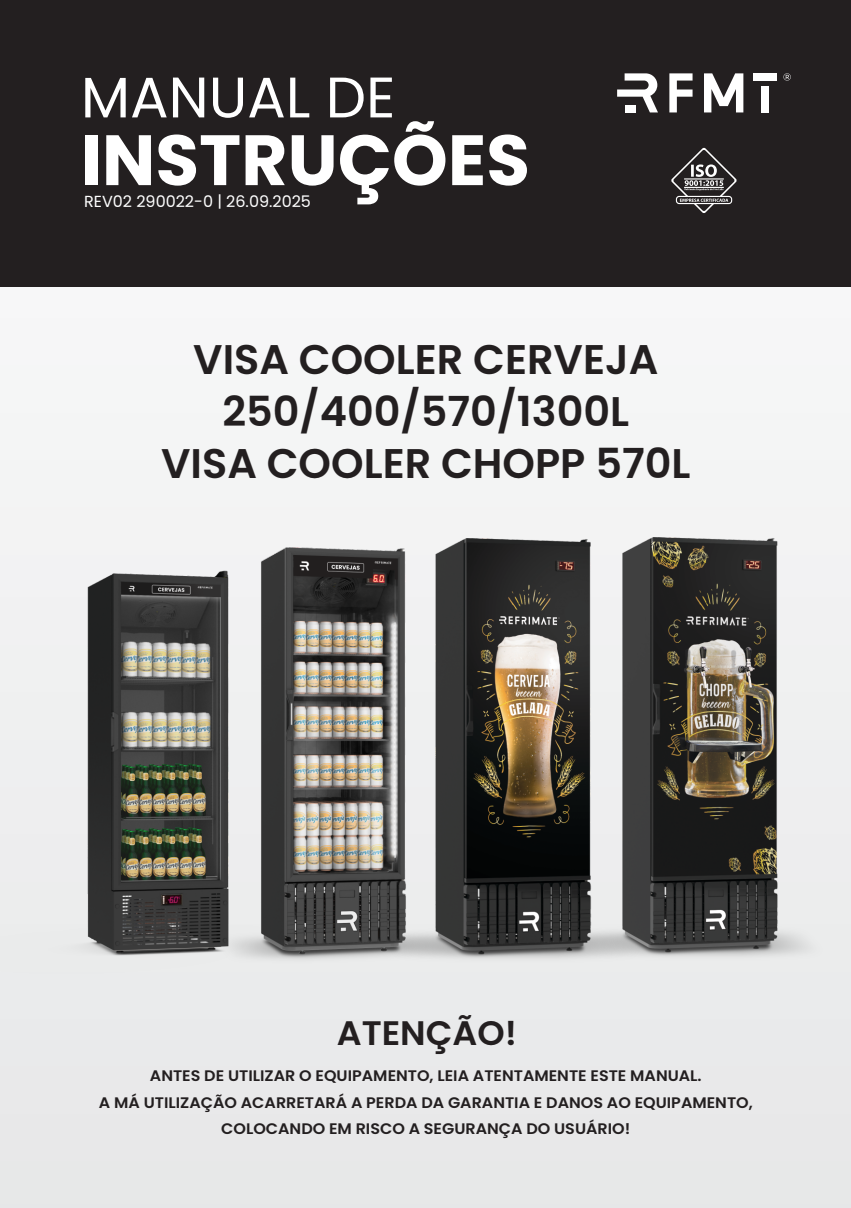
<style>
.page{position:relative;width:851px;height:1208px;background:#fff}
.page>*{position:absolute;margin:0;border:0;box-sizing:border-box;transform-origin:0 0}
.t1{font:700 71px "Poppins";color:#fff}
.t2{font:57px "Poppins";color:#fff}
.t3{font:600 41.4px/52px "Poppins";color:#231f20;text-align:center}
.t4{font:600 34px "Poppins";color:#231f20}
.t5{font:16px "Poppins";color:#fff}
.t6{font:600 15.2px/27px "Poppins";color:#231f20;text-align:center;scale:1.04 1}
</style>
<div class="page">
<div style="left:0;top:0;width:850px;height:1208px;background:#eff0f0"></div>
<div style="left:0;top:0;width:850px;height:286px;background:#231f20"></div>
<svg style="left:671px;top:148px;width:65px;height:65px"></svg>
<hr style="left:684px;top:187px;width:39px;height:1px;background:#fff">
<hr style="left:684px;top:178px;width:39px;height:1px;background:#fff">
<svg style="left:783px;top:73px;width:7px;height:8px"></svg>
<svg style="left:617px;top:73px;width:41px;height:39px"></svg>
<svg style="left:669px;top:73px;width:23px;height:39px"></svg>
<div style="left:753px;top:73px;width:24px;height:8px;background:#fff"></div>
<div style="left:761px;top:86px;width:8px;height:26px;background:#fff"></div>
<svg style="left:704px;top:73px;width:39px;height:39px"></svg>
<img style="left:639px;top:537px;width:175px;height:421px">
<img style="left:390px;top:539px;width:249px;height:421px">
<img style="left:71px;top:547px;width:319px;height:414px">
<h2 class="t2" style="left:81px;top:58px;width:316px">MANUAL DE</h2>
<h1 class="t1" style="left:81px;top:111px;width:450px">INSTRUÇÕES</h1>
<p class="t5" style="left:84px;top:190px;width:228px">REV02 290022-0 | 26.09.2025</p>
<h3 class="t3" style="left:161px;top:333px;width:530px">VISA COOLER CERVEJA<br>250/400/570/1300L<br>VISA COOLER CHOPP 570L</h3>
<h3 class="t4" style="left:337px;top:1009px;width:182px">ATENÇÃO!</h3>
<p class="t6" style="left:99px;top:1061px;width:630px">ANTES DE UTILIZAR O EQUIPAMENTO, LEIA ATENTAMENTE ESTE MANUAL.<br>A MÁ UTILIZAÇÃO ACARRETARÁ A PERDA DA GARANTIA E DANOS AO EQUIPAMENTO,<br>COLOCANDO EM RISCO A SEGURANÇA DO USUÁRIO!</p>
</div>
